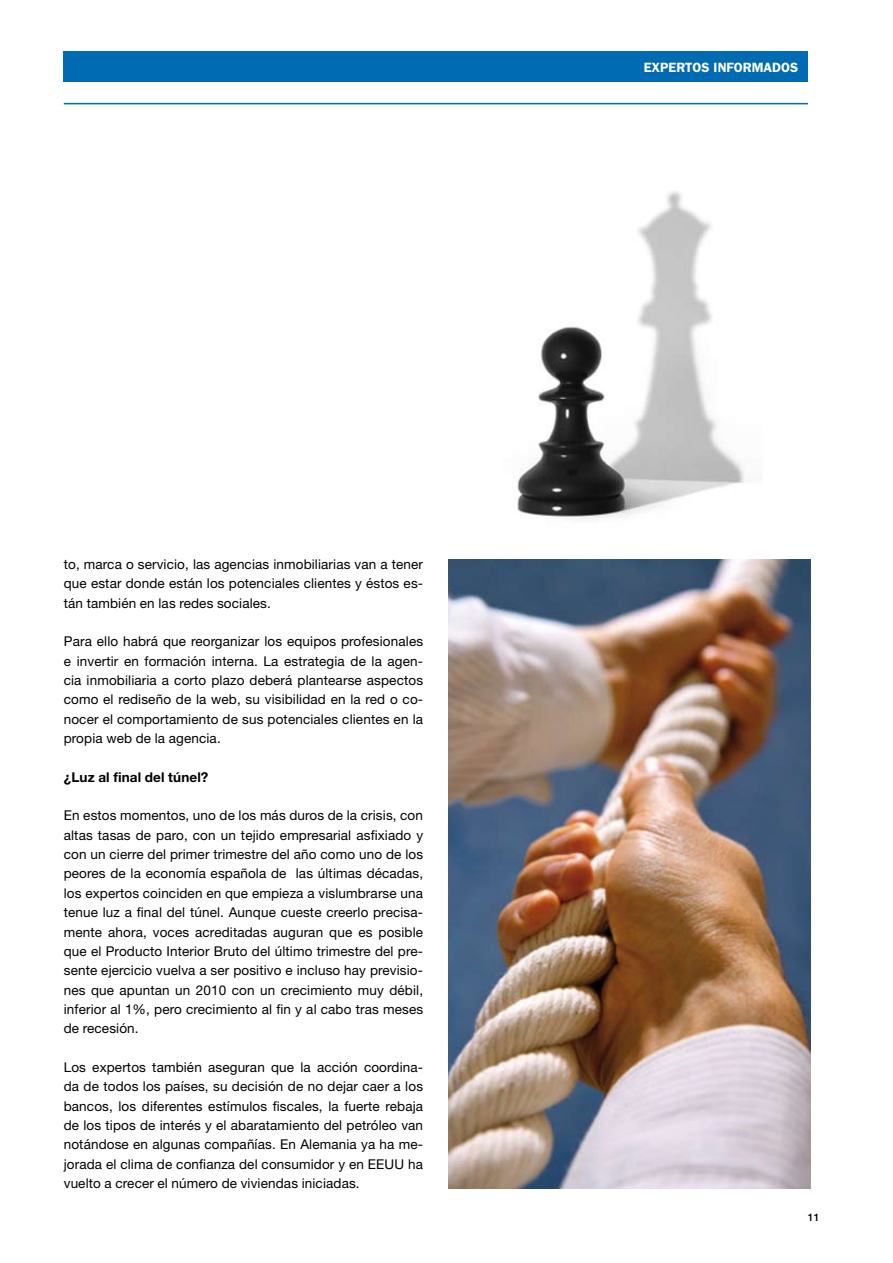
<style>
.page{position:relative;width:893px;height:1263px;background:#fff}
.page>*{position:absolute;margin:0;border:0;box-sizing:border-box;transform-origin:0 0}
.t1{font:13.5px/19.4px "Helvetica Neue LT Std";letter-spacing:.01em;color:#000;text-align:justify}
.t2{font:700 13.5px "Helvetica Neue LT Std";letter-spacing:.01em;color:#000}
.t3{font:600 13.5px "Franklin Gothic";color:#fff}
.t4{font:500 10.5px "Helvetica Neue LT Std";color:#000}
</style>
<div class="page">
<hr style="left:64px;top:103px;width:744px;height:1px;background:#006ab2">
<div style="left:64px;top:51px;width:744px;height:30px;background:#006ab2"></div>
<img style="left:449px;top:559px;width:361px;height:629px">
<img style="left:517px;top:191px;width:228px;height:328px">
<p class="t1" style="left:64px;top:554px;width:361px">to, marca o servicio, las agencias inmobiliarias van a tener que estar donde están los potenciales clientes y éstos es&shy;tán también en las redes sociales.</p>
<p class="t1" style="left:64px;top:632px;width:361px">Para ello habrá que reorganizar los equipos profesionales e invertir en formación interna. La estrategia de la agen&shy;cia inmobiliaria a corto plazo deberá plantearse aspectos como el rediseño de la web, su visibilidad en la red o co&shy;nocer el comportamiento de sus potenciales clientes en la propia web de la agencia.</p>
<p class="t2" style="left:64px;top:768px;width:146px">¿Luz al final del túnel?</p>
<p class="t1" style="left:64px;top:806px;width:361px">En estos momentos, uno de los más duros de la crisis, con altas tasas de paro, con un tejido empresarial asfixiado y con un cierre del primer trimestre del año como uno de los peores de la economía española de las últimas décadas, los expertos coinciden en que empieza a vislumbrarse una tenue luz a final del túnel. Aunque cueste creerlo precisa&shy;mente ahora, voces acreditadas auguran que es posible que el Producto Interior Bruto del último trimestre del pre&shy;sente ejercicio vuelva a ser positivo e incluso hay previsio&shy;nes que apuntan un 2010 con un crecimiento muy débil, inferior al 1%, pero crecimiento al fin y al cabo tras meses de recesión.</p>
<p class="t1" style="left:64px;top:1057px;width:361px">Los expertos también aseguran que la acción coordina&shy;da de todos los países, su decisión de no dejar caer a los bancos, los diferentes estímulos fiscales, la fuerte rebaja de los tipos de interés y el abaratamiento del petróleo van notándose en algunas compañías. En Alemania ya ha me&shy;jorada el clima de confianza del consumidor y en EEUU ha vuelto a crecer el número de viviendas iniciadas.</p>
<p class="t3" style="left:644px;top:59px;width:130px">EXPERTOS IN FORMADOS</p>
<p class="t4" style="left:808px;top:1211px;width:13px">11</p>
</div>
